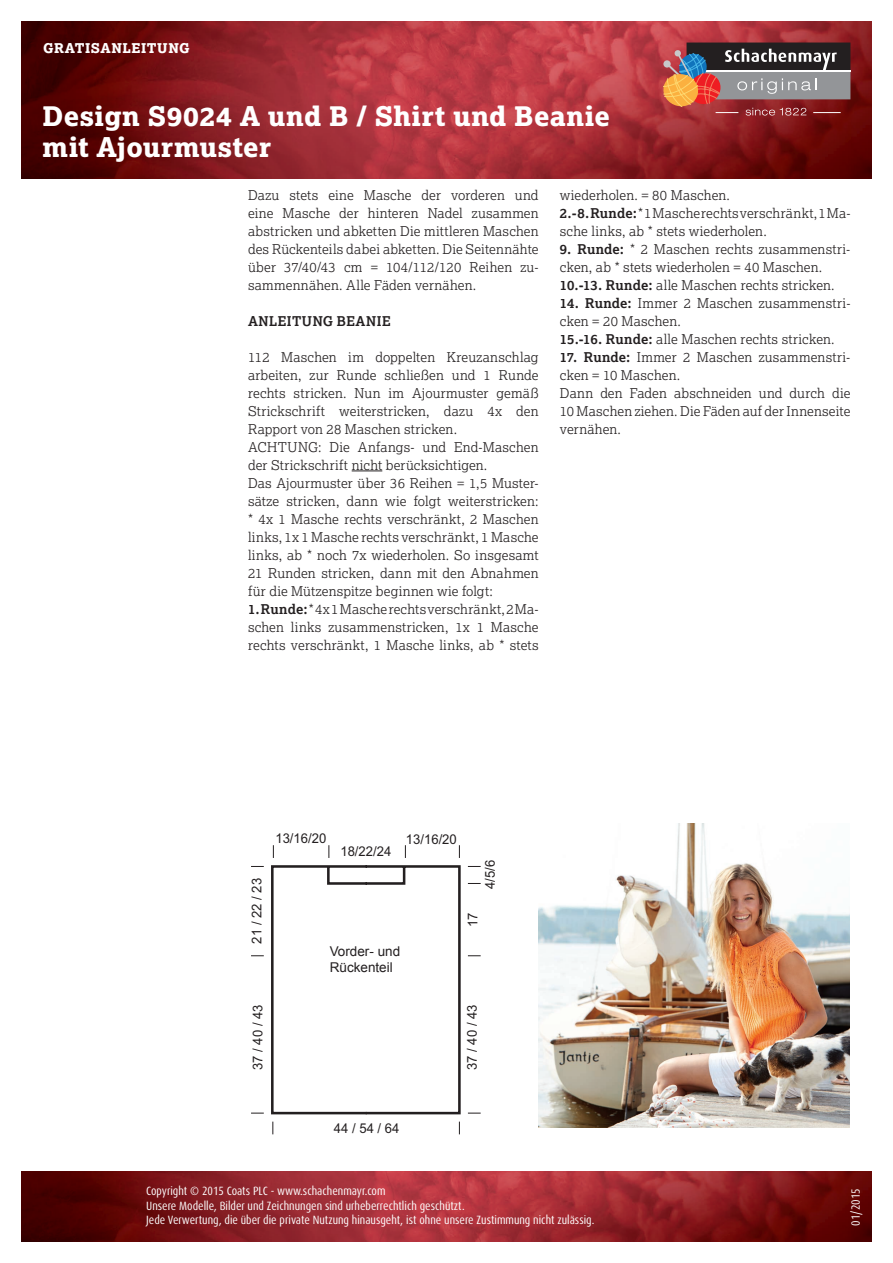
<style>
.page{position:relative;width:893px;height:1263px;background:#fff}
.page>*{position:absolute;margin:0;border:0;box-sizing:border-box;transform-origin:0 0}
.t1{font:800 27px/31.5px "Lexia";letter-spacing:.015em;color:#fff}
.t2{font:300 13.5px/18px "Lexia";letter-spacing:.015em;color:#231f20}
.t3{font:13.5px/16.2px "Arial";color:#231f20}
.t4{font:800 13.5px "Lexia";letter-spacing:.04em;color:#fff}
.t5{font:700 13.5px "Lexia";letter-spacing:.035em;color:#231f20}
.t6{font:condensed 12px/14.4px "Dax OT";color:#fff}
.s1{font-weight:700}
</style>
<div class="page">
<img style="left:21px;top:21px;width:851px;height:158px">
<img style="left:21px;top:1172px;width:851px;height:70px">
<div style="left:686px;top:43px;width:164px;height:27px;background:#231f20"></div>
<div style="left:686px;top:72px;width:164px;height:27px;background:#939598"></div>
<hr style="left:686px;top:70px;width:164px;height:2px;background:#fff">
<svg style="left:662px;top:49px;width:179px;height:67px"></svg>
<hr style="left:352px;top:471px;width:30px;height:1px;background:#231f20">
<img style="left:539px;top:823px;width:311px;height:305px">
<svg style="left:271px;top:865px;width:190px;height:250px"></svg>
<svg style="left:272px;top:1121px;width:1px;height:13px"></svg>
<svg style="left:459px;top:1121px;width:1px;height:13px"></svg>
<svg style="left:459px;top:845px;width:1px;height:13px"></svg>
<svg style="left:405px;top:845px;width:1px;height:13px"></svg>
<svg style="left:328px;top:845px;width:1px;height:13px"></svg>
<svg style="left:273px;top:845px;width:1px;height:13px"></svg>
<svg style="left:468px;top:1113px;width:13px;height:1px"></svg>
<svg style="left:251px;top:1113px;width:13px;height:1px"></svg>
<svg style="left:468px;top:955px;width:13px;height:1px"></svg>
<svg style="left:251px;top:955px;width:13px;height:1px"></svg>
<svg style="left:468px;top:883px;width:13px;height:1px"></svg>
<svg style="left:468px;top:866px;width:13px;height:1px"></svg>
<svg style="left:251px;top:866px;width:13px;height:1px"></svg>
<p class="t4" style="left:43px;top:39px;width:148px">GRATISANLEITUNG</p>
<h1 class="t1" style="left:43px;top:100px;width:569px">Design S9024 A und B / Shirt und Beanie mit Ajourmuster</h1>
<p class="t2" style="left:248px;top:186px;width:292px;text-align:justify">Dazu stets eine Masche der vorderen und eine Masche der hinteren Nadel zusammen abstricken und abketten Die mittleren Maschen des Rückenteils dabei abketten. Die Seitennähte über 37/40/43 cm = 104/112/120 Reihen zu&shy;sammennähen. Alle Fäden vernähen.</p>
<p class="t5" style="left:248px;top:312px;width:144px">ANLEITUNG BEANIE</p>
<p class="t2" style="left:248px;top:348px;width:292px">112 Maschen im doppelten Kreuzanschlag arbeiten, zur Runde schließen und 1 Runde rechts stricken. Nun im Ajourmuster gemäß Strickschrift weiterstricken, dazu 4x den Rapport von 28 Maschen stricken.<br>ACHTUNG: Die Anfangs- und End-Maschen der Strickschrift nicht berücksichtigen.<br>Das Ajourmuster über 36 Reihen = 1,5 Muster&shy;sätze stricken, dann wie folgt weiterstricken: * 4x 1 Masche rechts verschränkt, 2 Maschen links, 1x 1 Masche rechts verschränkt, 1 Masche links, ab * noch 7x wiederholen. So insgesamt 21 Runden stricken, dann mit den Abnahmen für die Mützenspitze beginnen wie folgt:</p>
<p class="t2" style="left:248px;top:600px;width:292px;text-align:justify"><span class="s1">1. Runde:</span> * 4x 1 Masche rechts verschränkt, 2 Ma&shy;schen links zusammenstricken, 1x 1 Masche rechts verschränkt, 1 Masche links, ab * stets</p>
<p class="t2" style="left:560px;top:186px;width:292px">wiederholen. = 80 Maschen.<br><span class="s1">2.-8. Runde:</span> * 1 Masche rechts verschränkt, 1 Ma&shy;sche links, ab * stets wiederholen.</p>
<p class="t2" style="left:560px;top:239px;width:292px"><span class="s1">9. Runde:</span> * 2 Maschen rechts zusammenstri&shy;cken, ab * stets wiederholen = 40 Maschen.<br><span class="s1">10.-13. Runde:</span> alle Maschen rechts stricken.</p>
<p class="t2" style="left:560px;top:293px;width:292px"><span class="s1">14. Runde:</span> Immer 2 Maschen zusammenstri&shy;cken = 20 Maschen.<br><span class="s1">15.-16. Runde:</span> alle Maschen rechts stricken.</p>
<p class="t2" style="left:560px;top:347px;width:292px"><span class="s1">17. Runde:</span> Immer 2 Maschen zusammenstri&shy;cken = 10 Maschen.<br>Dann den Faden abschneiden und durch die<br>10 Maschen ziehen. Die Fäden auf der Innenseite vernähen.</p>
<p class="t3" style="left:248px;top:943px;width:67px;rotate:-90deg">21 / 22 / 23</p>
<p class="t3" style="left:249px;top:1070px;width:67px;rotate:-90deg">37 / 40 / 43</p>
<p class="t3" style="left:275px;top:829px;width:52px">13/16/20</p>
<p class="t3" style="left:340px;top:843px;width:52px">18/22/24</p>
<p class="t3" style="left:406px;top:831px;width:52px">13/16/20</p>
<p class="t3" style="left:330px;top:943px;width:72px">Vorder- und<br>Rückenteil</p>
<p class="t3" style="left:482px;top:889px;width:31px;rotate:-90deg">4/5/6</p>
<p class="t3" style="left:464px;top:927px;width:16px;rotate:-90deg">17</p>
<p class="t3" style="left:464px;top:1070px;width:67px;rotate:-90deg">37 / 40 / 43</p>
<p class="t3" style="left:334px;top:1120px;width:67px">44 / 54 / 64</p>
<p class="t6" style="left:146px;top:1184px;width:450px">Copyright © 2015 Coats PLC - www.schachenmayr.com<br>Unsere Modelle, Bilder und Zeichnungen sind urheberrechtlich geschützt.<br>Jede Verwertung, die über die private Nutzung hinausgeht, ist ohne unsere Zustimmung nicht zulässig.</p>
<p class="t6" style="left:849px;top:1225px;width:39px;rotate:-90deg">01/2015</p>
</div>
